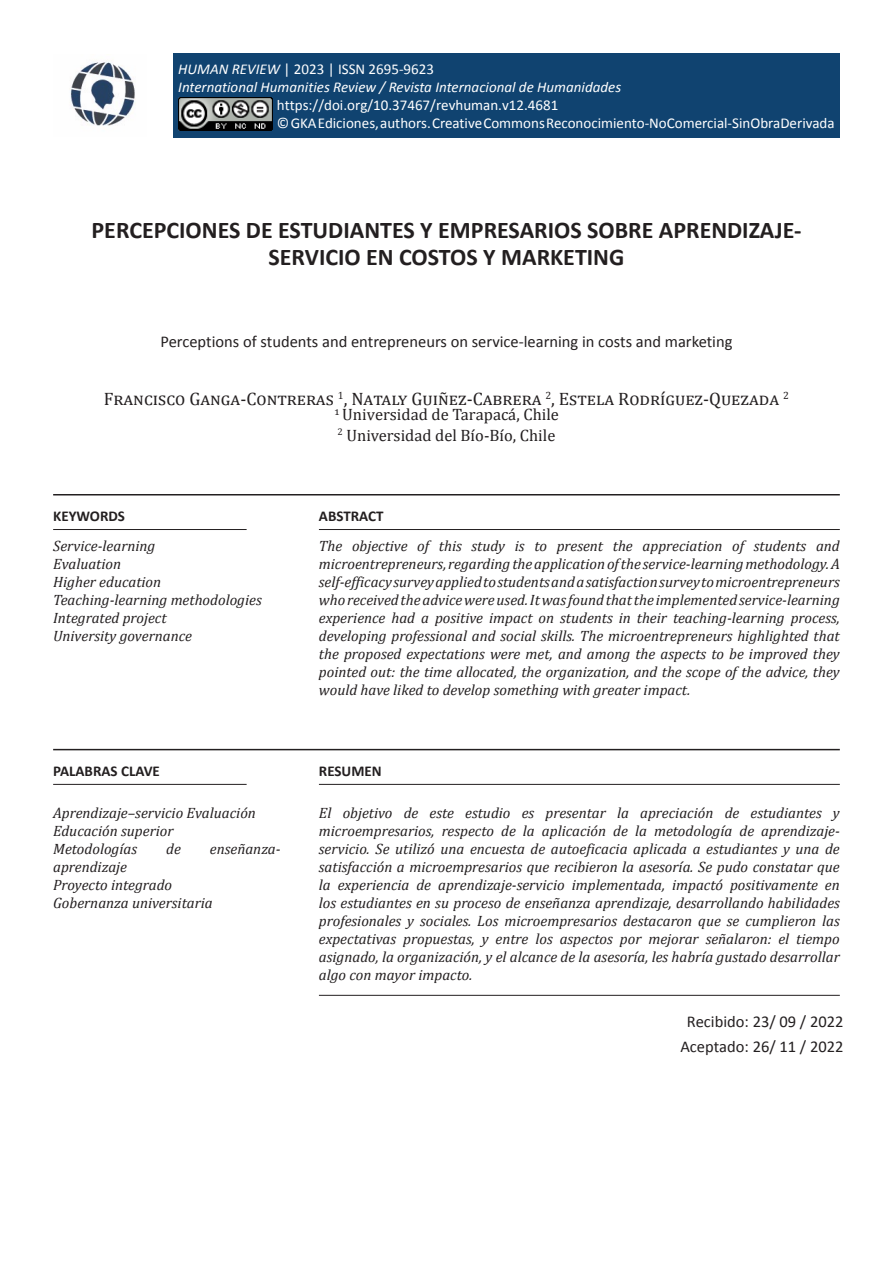
<style>
.page{position:relative;width:893px;height:1263px;background:#fff}
.page>*{position:absolute;margin:0;border:0;box-sizing:border-box;transform-origin:0 0}
.Cita{font:700 24px/27px "Calibri";color:#231f20;text-align:center}
.Cita-2{font:18px "Cambria";letter-spacing:.055em;color:#231f20}
.Cita-3{font:16.5px "Calibri";color:#231f20}
.Cita-4{font:16.5px/20.4px "Cambria";color:#231f20}
.DATE-HOME{font:16.5px/24.6px "Calibri";color:#231f20;text-align:center}
.CONTENT-HOME{font:italic 15px/18px "Cambria";color:#231f20;text-align:justify}
.t1{font:15px/18px "Calibri";color:#fff}
.t2{font:italic 15px "Calibri";color:#fff}
.WORDS-HOME{font:700 15px "Calibri";color:#231f20}
.s1{font-style:italic}
</style>
<div class="page">
<hr style="left:53px;top:494px;width:787px;height:1px;background:#231f20">
<hr style="left:53px;top:749px;width:787px;height:1px;background:#231f20">
<hr style="left:53px;top:529px;width:194px;height:1px;background:#231f20">
<hr style="left:53px;top:784px;width:194px;height:1px;background:#231f20">
<hr style="left:319px;top:529px;width:521px;height:1px;background:#231f20">
<hr style="left:319px;top:784px;width:521px;height:1px;background:#231f20">
<hr style="left:319px;top:995px;width:521px;height:1px;background:#231f20">
<img style="left:70px;top:62px;width:66px;height:64px">
<div style="left:173px;top:53px;width:667px;height:85px;background:#104370"></div>
<img style="left:178px;top:98px;width:95px;height:33px">
<p class="t1" style="left:178px;top:60px;width:257px"><span class="s1">HUMAN REVIEW</span> | 2023 | ISSN 2695-9623</p>
<p class="t2" style="left:178px;top:78px;width:444px">International Humanities Review / Revista Internacional de Humanidades</p>
<p class="t1" style="left:277px;top:96px;width:559px">https://doi.org/10.37467/revhuman.v12.4681<br>© GKA Ediciones, authors. Creative Commons Reconocimiento-NoComercial-SinObraDerivada</p>
<p class="Cita" style="left:92px;top:215px;width:711px">PERCEPCIONES DE ESTUDIANTES Y EMPRESARIOS SOBRE APRENDIZAJE-<br>SERVICIO EN COSTOS Y MARKETING</p>
<p class="Cita-3" style="left:160px;top:331px;width:573px">Perceptions of students and entrepreneurs on service-learning in costs and marketing</p>
<p class="Cita-2" style="left:104px;top:388px;width:687px">Francisco Ganga-Contreras <sup>1</sup>, Nataly Guiñez-Cabrera <sup>2</sup>, Estela Rodríguez-Quezada <sup>2</sup></p>
<p class="Cita-4" style="left:334px;top:404px;width:226px"><sup>1</sup> Universidad de Tarapacá, Chile<br><sup>2</sup> Universidad del Bío-Bío, Chile</p>
<p class="WORDS-HOME" style="left:53px;top:505px;width:73px">KEYWORDS</p>
<p class="CONTENT-HOME" style="left:53px;top:536px;width:104px">Service-learning</p>
<p class="CONTENT-HOME" style="left:53px;top:554px;width:70px">Evaluation</p>
<p class="CONTENT-HOME" style="left:53px;top:572px;width:110px">Higher education</p>
<p class="CONTENT-HOME" style="left:53px;top:590px;width:210px">Teaching-learning methodologies</p>
<p class="CONTENT-HOME" style="left:53px;top:608px;width:115px">Integrated project</p>
<p class="CONTENT-HOME" style="left:53px;top:626px;width:140px">University governance</p>
<p class="WORDS-HOME" style="left:53px;top:760px;width:108px">PALABRAS CLAVE</p>
<p class="CONTENT-HOME" style="left:53px;top:804px;width:204px">Aprendizaje–servicio Evaluación</p>
<p class="CONTENT-HOME" style="left:53px;top:822px;width:122px">Educación superior</p>
<p class="CONTENT-HOME" style="left:53px;top:840px;width:86px">Metodologías</p>
<p class="CONTENT-HOME" style="left:166px;top:840px;width:16px">de</p>
<p class="CONTENT-HOME" style="left:210px;top:840px;width:72px">enseñanza-</p>
<p class="CONTENT-HOME" style="left:53px;top:858px;width:75px">aprendizaje</p>
<p class="CONTENT-HOME" style="left:53px;top:876px;width:121px">Proyecto integrado</p>
<p class="CONTENT-HOME" style="left:53px;top:894px;width:161px">Gobernanza universitaria</p>
<p class="WORDS-HOME" style="left:319px;top:505px;width:66px">ABSTRACT</p>
<p class="CONTENT-HOME" style="left:319px;top:536px;width:522px">The objective of this study is to present the appreciation of students and microentrepreneurs, regarding the application of the service-learning methodology. A self-efficacy survey applied to students and a satisfaction survey to microentrepreneurs who received the advice were used. It was found that the implemented service-learning experience had a positive impact on students in their teaching-learning process, developing professional and social skills. The microentrepreneurs highlighted that the proposed expectations were met, and among the aspects to be improved they pointed out: the time allocated, the organization, and the scope of the advice, they would have liked to develop something with greater impact.</p>
<p class="WORDS-HOME" style="left:319px;top:760px;width:64px">RESUMEN</p>
<p class="CONTENT-HOME" style="left:319px;top:804px;width:522px">El objetivo de este estudio es presentar la apreciación de estudiantes y microempresarios, respecto de la aplicación de la metodología de aprendizaje&shy;servicio. Se utilizó una encuesta de autoeficacia aplicada a estudiantes y una de satisfacción a microempresarios que recibieron la asesoría. Se pudo constatar que la experiencia de aprendizaje-servicio implementada, impactó positivamente en los estudiantes en su proceso de enseñanza aprendizaje, desarrollando habilidades profesionales y sociales. Los microempresarios destacaron que se cumplieron las expectativas propuestas, y entre los aspectos por mejorar señalaron: el tiempo asignado, la organización, y el alcance de la asesoría, les habría gustado desarrollar algo con mayor impacto.</p>
<p class="DATE-HOME" style="left:680px;top:1009px;width:165px">Recibido: 23/ 09 / 2022<br>Aceptado: 26/ 11 / 2022</p>
</div>
